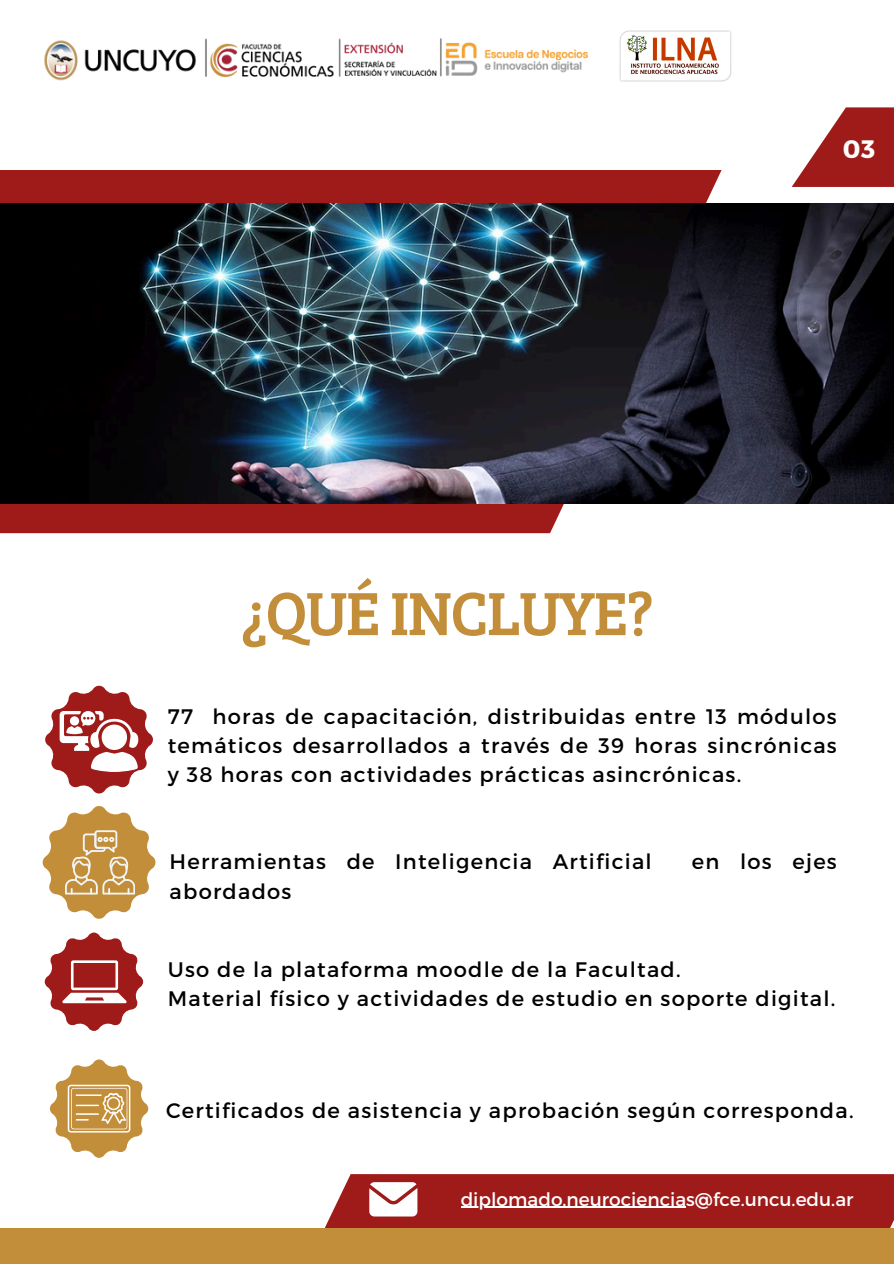
<style>
.page{position:relative;width:894px;height:1264px;background:#fff}
.page>*{position:absolute;margin:0;border:0;box-sizing:border-box;transform-origin:0 0}
.t1{font:63px "Bree Serif";letter-spacing:-.025em;color:#c38e3a}
.t2{font:700 25.2px "Montserrat";color:#fff}
.t3{font:21px/29.2px "Montserrat";letter-spacing:.06em;color:#000;text-align:justify}
.t4{font:18.45px "Montserrat";color:#fff}
</style>
<div class="page">
<div style="left:268px;top:1174px;width:625px;height:89px;background:#9f1b19"></div>
<div style="left:0;top:1227px;width:893px;height:36px;background:#c38e3a"></div>
<svg style="left:369px;top:1182px;width:48px;height:34px"></svg>
<svg style="left:45px;top:685px;width:108px;height:108px"></svg>
<svg style="left:43px;top:806px;width:112px;height:112px"></svg>
<svg style="left:45px;top:932px;width:98px;height:98px"></svg>
<svg style="left:50px;top:1059px;width:98px;height:98px"></svg>
<svg style="left:0;top:170px;width:721px;height:363px;fill:#9f1b19"></svg>
<img style="left:0;top:204px;width:893px;height:299px">
<svg style="left:792px;top:107px;width:101px;height:80px;fill:#9f1b19"></svg>
<img style="left:44px;top:38px;width:545px;height:43px">
<hr style="left:460px;top:1206px;width:36px;height:1px;background:#fff">
<hr style="left:496px;top:1206px;width:190px;height:1px;background:#fff">
<img style="left:619px;top:30px;width:113px;height:52px">
<p class="t1" style="left:240px;top:567px;width:415px">¿QUÉ INCLUYE?</p>
<h1 class="t2" style="left:842px;top:133px;width:34px">03</h1>
<p class="t3" style="left:168px;top:700px;width:670px">77 horas de capacitación, distribuidas entre 13 módulos temáticos desarrollados a través de 39 horas sincrónicas y 38 horas con actividades prácticas asincrónicas.</p>
<p class="t3" style="left:169px;top:846px;width:483px">Herramientas de Inteligencia Artificial</p>
<p class="t3" style="left:691px;top:846px;width:146px">en los ejes</p>
<p class="t3" style="left:169px;top:875px;width:123px">abordados</p>
<p class="t3" style="left:168px;top:953px;width:669px">Uso de la plataforma moodle de la Facultad.<br>Material físico y actividades de estudio en soporte digital.</p>
<p class="t3" style="left:166px;top:1094px;width:688px">Certificados de asistencia y aprobación según corresponda.</p>
<p class="t4" style="left:460px;top:1186px;width:394px">diplomado.neurociencias@fce.uncu.edu.ar</p>
</div>
